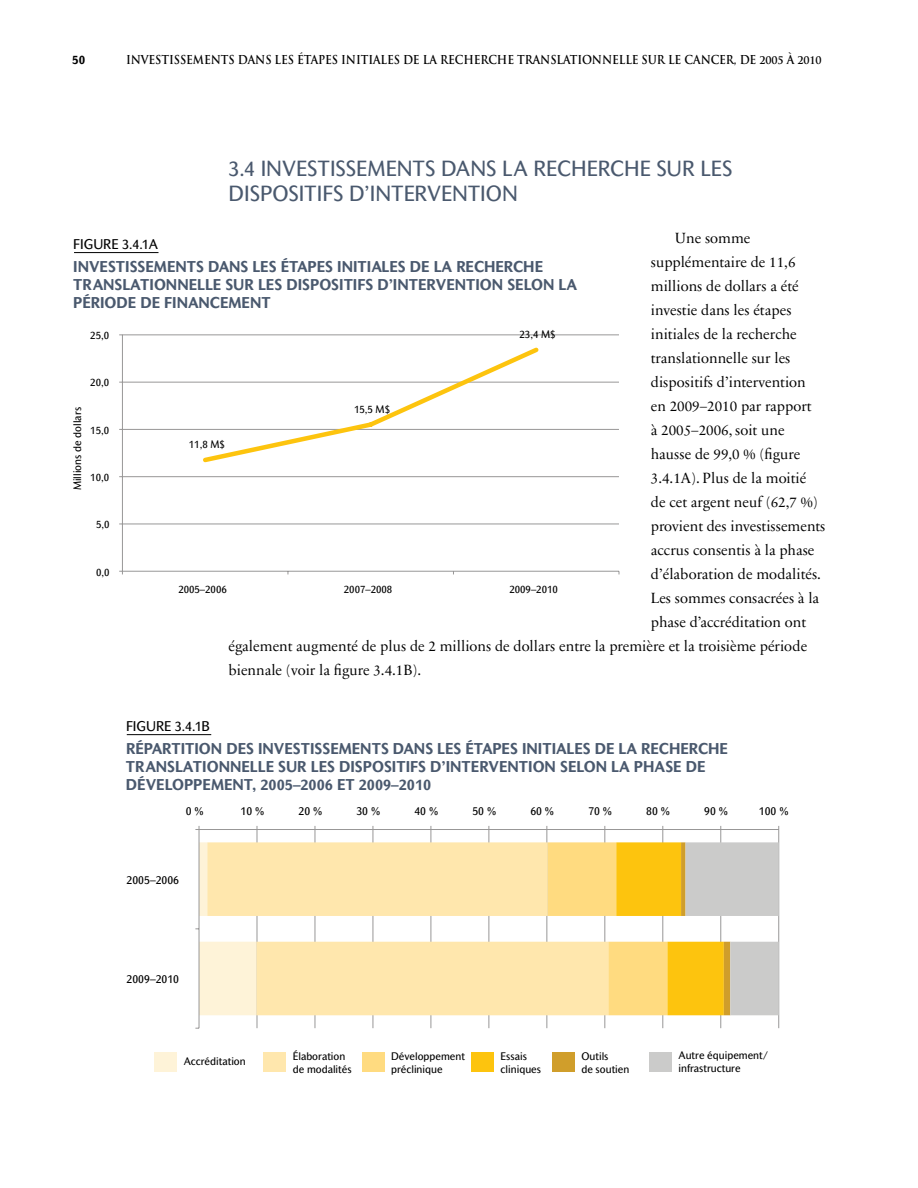
<style>
.page{position:relative;width:918px;height:1188px;background:#fff}
.page>*{position:absolute;margin:0;border:0;box-sizing:border-box;transform-origin:0 0}
.t1{font:21px/25.2px "Mahsuri Sans";color:#4a596e}
.t2{font:15px "Sabon Next LT Display";color:#000}
.t3{font:700 15px/18px "Mahsuri Sans";color:#4a596e}
.t4{font:13.5px "Mahsuri Sans";color:#000}
.t5{font:700 12px "Trajan Pro";letter-spacing:-.01em;color:#000;scale:.9 1}
.t6{font:700 12px "Mahsuri Sans";color:#000}
.t7{font:11.4px "Mahsuri Sans";color:#000}
.t8{font:10.5px/12.6px "Mahsuri Sans";color:#000}
</style>
<div class="page">
<hr style="left:74px;top:252px;width:85px;height:1px;background:#000">
<hr style="left:122px;top:524px;width:497px;height:1px;background:#989797">
<hr style="left:122px;top:476px;width:497px;height:1px;background:#989797">
<hr style="left:122px;top:429px;width:497px;height:1px;background:#989797">
<hr style="left:122px;top:382px;width:497px;height:1px;background:#989797">
<hr style="left:122px;top:334px;width:497px;height:1px;background:#989797">
<hr style="left:122px;top:335px;width:1px;height:236px;background:#989797">
<hr style="left:122px;top:571px;width:497px;height:1px;background:#989797">
<svg style="left:200px;top:347px;width:342px;height:116px"></svg>
<hr style="left:127px;top:734px;width:84px;height:1px;background:#000">
<hr style="left:257px;top:830px;width:1px;height:198px;background:#989797">
<hr style="left:315px;top:830px;width:1px;height:198px;background:#989797">
<hr style="left:373px;top:830px;width:1px;height:198px;background:#989797">
<hr style="left:431px;top:830px;width:1px;height:198px;background:#989797">
<hr style="left:489px;top:830px;width:1px;height:198px;background:#989797">
<hr style="left:546px;top:830px;width:1px;height:198px;background:#989797">
<hr style="left:604px;top:830px;width:1px;height:198px;background:#989797">
<hr style="left:662px;top:830px;width:1px;height:198px;background:#989797">
<hr style="left:720px;top:830px;width:1px;height:198px;background:#989797">
<hr style="left:778px;top:830px;width:1px;height:198px;background:#989797">
<svg style="left:256px;top:842px;width:292px;height:173px;background:#feeab9"></svg>
<svg style="left:548px;top:842px;width:231px;height:173px;background:#f0d790"></svg>
<hr style="left:199px;top:829px;width:580px;height:1px;background:#989797">
<hr style="left:199px;top:830px;width:1px;height:198px;background:#989797">
<svg style="left:195px;top:842px;width:61px;height:173px"></svg>
<div style="left:154px;top:1052px;width:23px;height:20px;background:#fef3d8"></div>
<div style="left:263px;top:1052px;width:23px;height:20px;background:#ffe7ad"></div>
<div style="left:362px;top:1052px;width:23px;height:20px;background:#ffdb80"></div>
<div style="left:471px;top:1052px;width:23px;height:20px;background:#fdc40e"></div>
<div style="left:552px;top:1052px;width:23px;height:20px;background:#d09e2b"></div>
<div style="left:649px;top:1052px;width:23px;height:20px;background:#cbcbca"></div>
<p class="t6" style="left:72px;top:52px;width:15px">50</p>
<p class="t5" style="left:126px;top:52px;width:775px">INVESTISS EMENTS DANS LES ÉTAPES INITIALES DE LA RECHERCHE TRANS LATIONNELLE SUR LE CANCER, DE 2005 À 2010</p>
<p class="t1" style="left:229px;top:156px;width:505px">3.4 INVESTISSEMENTS DANS LA RECHERCHE SUR LES<br>DISPOSITIFS D’INTERVENTION</p>
<p class="t2" style="left:675px;top:230px;width:77px">Une somme</p>
<p class="t2" style="left:651px;top:254px;width:146px">supplémentaire de 11,6</p>
<p class="t2" style="left:651px;top:278px;width:149px">millions de dollars a été</p>
<p class="t2" style="left:651px;top:302px;width:142px">investie dans les étapes</p>
<p class="t2" style="left:651px;top:326px;width:147px">initiales de la recherche</p>
<p class="t2" style="left:651px;top:350px;width:141px">translationnelle sur les</p>
<p class="t2" style="left:651px;top:374px;width:156px">dispositifs d’intervention</p>
<p class="t2" style="left:651px;top:398px;width:162px">en 2009–2010 par rapport</p>
<p class="t2" style="left:651px;top:422px;width:135px">à 2005–2006, soit une</p>
<p class="t2" style="left:651px;top:446px;width:151px">hausse de 99,0 % (figure</p>
<p class="t2" style="left:651px;top:470px;width:157px">3.4.1A). Plus de la moitié</p>
<p class="t2" style="left:651px;top:494px;width:169px">de cet argent neuf (62,7 %)</p>
<p class="t2" style="left:651px;top:518px;width:176px">provient des investissements</p>
<p class="t2" style="left:651px;top:542px;width:165px">accrus consentis à la phase</p>
<p class="t2" style="left:651px;top:566px;width:172px">d’élaboration de modalités.</p>
<p class="t2" style="left:651px;top:590px;width:170px">Les sommes consacrées à la</p>
<p class="t2" style="left:651px;top:614px;width:157px">phase d’accréditation ont</p>
<p class="t2" style="left:229px;top:638px;width:580px">également augmenté de plus de 2 millions de dollars entre la première et la troisième période</p>
<p class="t2" style="left:229px;top:662px;width:194px">biennale (voir la figure 3.4.1B).</p>
<p class="t4" style="left:73px;top:236px;width:86px">FIGURE 3.4.1A</p>
<p class="t3" style="left:73px;top:257px;width:505px">INVESTISSEMENTS DANS LES ÉTAPES INITIALES DE LA RECHERCHE<br>TRANSLATIONNELLE SUR LES DISPOSITIFS D’INTERVENTION SELON LA<br>PÉRIODE DE FINANCEMENT</p>
<p class="t8" style="left:520px;top:328px;width:38px">23,4 M$</p>
<p class="t8" style="left:90px;top:329px;width:20px">25,0</p>
<p class="t8" style="left:90px;top:376px;width:20px">20,0</p>
<p class="t8" style="left:354px;top:403px;width:38px">15,5 M$</p>
<p class="t8" style="left:71px;top:490px;width:85px;rotate:-90deg">Millions de dollars</p>
<p class="t8" style="left:90px;top:424px;width:20px">15,0</p>
<p class="t8" style="left:189px;top:438px;width:38px">11,8 M$</p>
<p class="t8" style="left:90px;top:471px;width:20px">10,0</p>
<p class="t8" style="left:96px;top:518px;width:15px">5,0</p>
<p class="t8" style="left:96px;top:565px;width:15px">0,0</p>
<p class="t8" style="left:178px;top:583px;width:50px">2005–2006</p>
<p class="t8" style="left:344px;top:583px;width:50px">2007–2008</p>
<p class="t8" style="left:509px;top:583px;width:50px">2009–2010</p>
<p class="t4" style="left:126px;top:718px;width:86px">FIGURE 3.4.1B</p>
<p class="t3" style="left:126px;top:740px;width:603px">RÉPARTITION DES INVESTISSEMENTS DANS LES ÉTAPES INITIALES DE LA RECHERCHE<br>TRANSLATIONNELLE SUR LES DISPOSITIFS D’INTERVENTION SELON LA PHASE DE<br>DÉVELOPPEMENT, 2005–2006 ET 2009–2010</p>
<p class="t7" style="left:186px;top:803px;width:19px">0 %</p>
<p class="t7" style="left:241px;top:803px;width:25px">10 %</p>
<p class="t7" style="left:299px;top:803px;width:25px">20 %</p>
<p class="t7" style="left:356px;top:803px;width:25px">30 %</p>
<p class="t7" style="left:414px;top:803px;width:25px">40 %</p>
<p class="t7" style="left:472px;top:803px;width:25px">50 %</p>
<p class="t7" style="left:530px;top:803px;width:25px">60 %</p>
<p class="t7" style="left:588px;top:803px;width:25px">70 %</p>
<p class="t7" style="left:646px;top:803px;width:25px">80 %</p>
<p class="t7" style="left:704px;top:803px;width:25px">90 %</p>
<p class="t7" style="left:759px;top:803px;width:31px">100 %</p>
<p class="t7" style="left:127px;top:873px;width:54px">2005–2006</p>
<p class="t7" style="left:127px;top:972px;width:54px">2009–2010</p>
<p class="t8" style="left:184px;top:1055px;width:64px">Accréditation</p>
<p class="t8" style="left:293px;top:1050px;width:60px">Élaboration de modalités</p>
<p class="t8" style="left:391px;top:1050px;width:75px">Développement préclinique</p>
<p class="t8" style="left:501px;top:1050px;width:42px">Essais cliniques</p>
<p class="t8" style="left:581px;top:1050px;width:49px">Outils<br>de soutien</p>
<p class="t8" style="left:678px;top:1049px;width:91px">Autre équipement/ infrastructure</p>
</div>
